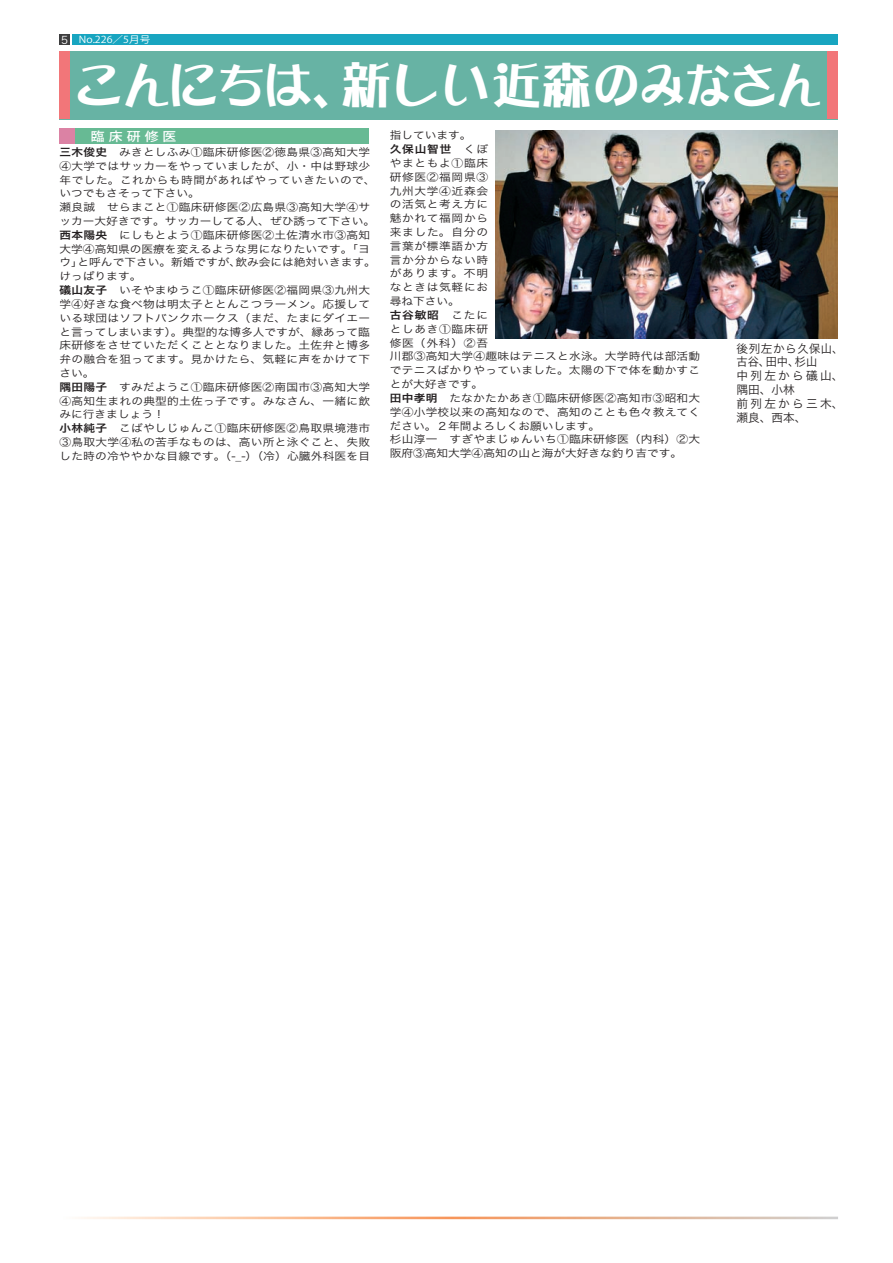
<style>
.page{position:relative;width:893px;height:1263px;background:#fff}
.page>*{position:absolute;margin:0;border:0;box-sizing:border-box;transform-origin:0 0}
.t1{font:49.95px "DFPOP Corn Std W12";color:#fff}
.t2{font:49.95px "DFPOP Corn Std W12";letter-spacing:-.05em;color:#fff}
.t3{font:500 12.45px "Koz Go Std";letter-spacing:.3em;color:#fff;scale:1.11 1}
.t4{font:11.7px/13.8px "Hira Kaku Pro W3";letter-spacing:.19em;color:#231f20;scale:.96 1}
.t5{font:11.7px/13.8px "Hira Kaku Pro W3";letter-spacing:.045em;color:#231f20}
.t6{font:11.7px "Hira Kaku Pro W3";letter-spacing:.045em;color:#231f20;scale:.96 1}
.t7{font:10.65px "Hira Kaku Pro W3";color:#fff}
.t8{font:10.5px/13.8px "Hira Kaku Pro W3";letter-spacing:.025em;color:#231f20;scale:1.11 1}
.t9{font:10.5px "Hira Kaku Pro W3";color:#231f20;scale:1.11 1}
.t10{font:10.5px "Hira Kaku Pro W3";letter-spacing:.045em;color:#231f20;scale:1.11 1}
.t11{font:10.5px "Hira Kaku Pro W6";letter-spacing:.07em;color:#231f20;scale:1.11 1}
.t12{font:9.6px "Koz Go Std";color:#fff;scale:1.11 1}
.s1{font-family:"Hira Kaku Pro W6"}
.s2{font-family:"Hira Kaku Pro W3"}
</style>
<div class="page">
<div style="left:72px;top:34px;width:765px;height:11px;background:#18a5c0"></div>
<div style="left:59px;top:34px;width:11px;height:11px;background:#3e3e3f"></div>
<img style="left:495px;top:131px;width:342px;height:208px">
<div style="left:75px;top:128px;width:294px;height:16px;background:#67ba94"></div>
<div style="left:60px;top:128px;width:15px;height:16px;background:#db82a4"></div>
<div style="left:60px;top:51px;width:778px;height:68px;background:#67b3a4"></div>
<div style="left:828px;top:51px;width:10px;height:68px;background:#f27679"></div>
<div style="left:60px;top:51px;width:10px;height:68px;background:#f27679"></div>
<p class="t7" style="left:61px;top:30px;width:8px">5</p>
<p class="t12" style="left:79px;top:34px;width:66px">No.226／5月号</p>
<h1 class="t2" style="left:74px;top:58px;width:289px">こんにちは、</h1>
<h1 class="t1" style="left:342px;top:58px;width:483px">新しい近森のみなさん</h1>
<p class="t3" style="left:91px;top:128px;width:79px">臨床研修医</p>
<p class="t8" style="left:60px;top:144px;width:281px"><span class="s1">三木俊史</span>　みきとしふみ①臨床研修医②徳島県③高知大学</p>
<p class="t8" style="left:60px;top:158px;width:281px">④大学ではサッカーをやっていましたが、小・中は野球少</p>
<p class="t10" style="left:60px;top:170px;width:286px">年でした。これからも時間があればやっていきたいので、</p>
<p class="t9" style="left:60px;top:184px;width:128px">いつでもさそって下さい。</p>
<p class="t8" style="left:60px;top:200px;width:281px">瀬良誠　せらまこと①臨床研修医②広島県③高知大学④サ</p>
<p class="t9" style="left:60px;top:212px;width:286px">ッカー大好きです。サッカーしてる人、ぜひ誘って下さい。</p>
<p class="t8" style="left:60px;top:227px;width:281px"><span class="s1">西本陽央</span>　にしもとよう①臨床研修医②土佐清水市③高知</p>
<p class="t9" style="left:60px;top:239px;width:281px">大学④高知県の医療を変えるような男になりたいです。「ヨ</p>
<p class="t9" style="left:235px;top:253px;width:128px">飲み会には絶対いきます。</p>
<p class="t9" style="left:78px;top:253px;width:149px">と呼んで下さい。新婚ですが、</p>
<p class="t8" style="left:60px;top:255px;width:281px">ウ」<br>けっぱります。<br><span class="s1">礒山友子</span>　いそやまゆうこ①臨床研修医②福岡県③九州大学④好きな食べ物は明太子ととんこつラーメン。応援している球団はソフトバンクホークス（まだ、たまにダイエーと言ってしまいます）。典型的な博多人ですが、縁あって臨床研修をさせていただくこととなりました。土佐弁と博多弁の融合を狙ってます。見かけたら、気軽に声をかけて下さい。<br><span class="s1">隅田陽子</span>　すみだようこ①臨床研修医②南国市③高知大学<br>④高知生まれの典型的土佐っ子です。みなさん、一緒に飲みに行きましょう!<br><span class="s1">小林純子</span>　こばやしじゅんこ①臨床研修医②鳥取県境港市<br>③鳥取大学④私の苦手なものは、高い所と泳ぐこと、失敗した時の冷ややかな目線です。（ -_- ）（冷）心臓外科医を目</p>
<p class="t8" style="left:390px;top:128px;width:75px">指しています。</p>
<p class="t11" style="left:390px;top:140px;width:90px">久保山智世<span class="s2">　くぼ</span></p>
<p class="t8" style="left:390px;top:155px;width:90px;text-align:justify">やまともよ①臨床研修医②福岡県3九州大学④近森会の活気と考え方に魅かれて福岡から来ました。自分の言葉が標準語か方言か分からない時があります。不明なときは気軽にお尋ね下さい。</p>
<p class="t11" style="left:390px;top:305px;width:90px">古谷敏昭<span class="s2">　こたに</span></p>
<p class="t8" style="left:390px;top:321px;width:281px">としあき①臨床研<br>修医（外科）②吾<br>川郡③高知大学④趣味はテニスと水泳。大学時代は部活動でテニスばかりやっていました。太陽の下で体を動かすことが大好きです。<br><span class="s1">田中孝明</span>　たなかたかあき①臨床研修医②高知市③昭和大学④小学校以来の高知なので、高知のことも色々教えてください。２年間よろしくお願いします。<br>杉山淳一　すぎやまじゅんいち①臨床研修医（内科）②大阪府③高知大学④高知の山と海が大好きな釣り吉です。</p>
<p class="t5" style="left:795px;top:340px;width:50px;text-indent:-58px">後列左から久保山、杉山</p>
<p class="t4" style="left:736px;top:354px;width:113px">古谷、<br>中列左から礒山、隅田、小林<br>前列左から三木、瀬良、西本、</p>
<p class="t6" style="left:766px;top:352px;width:37px">田中、</p>
</div>
